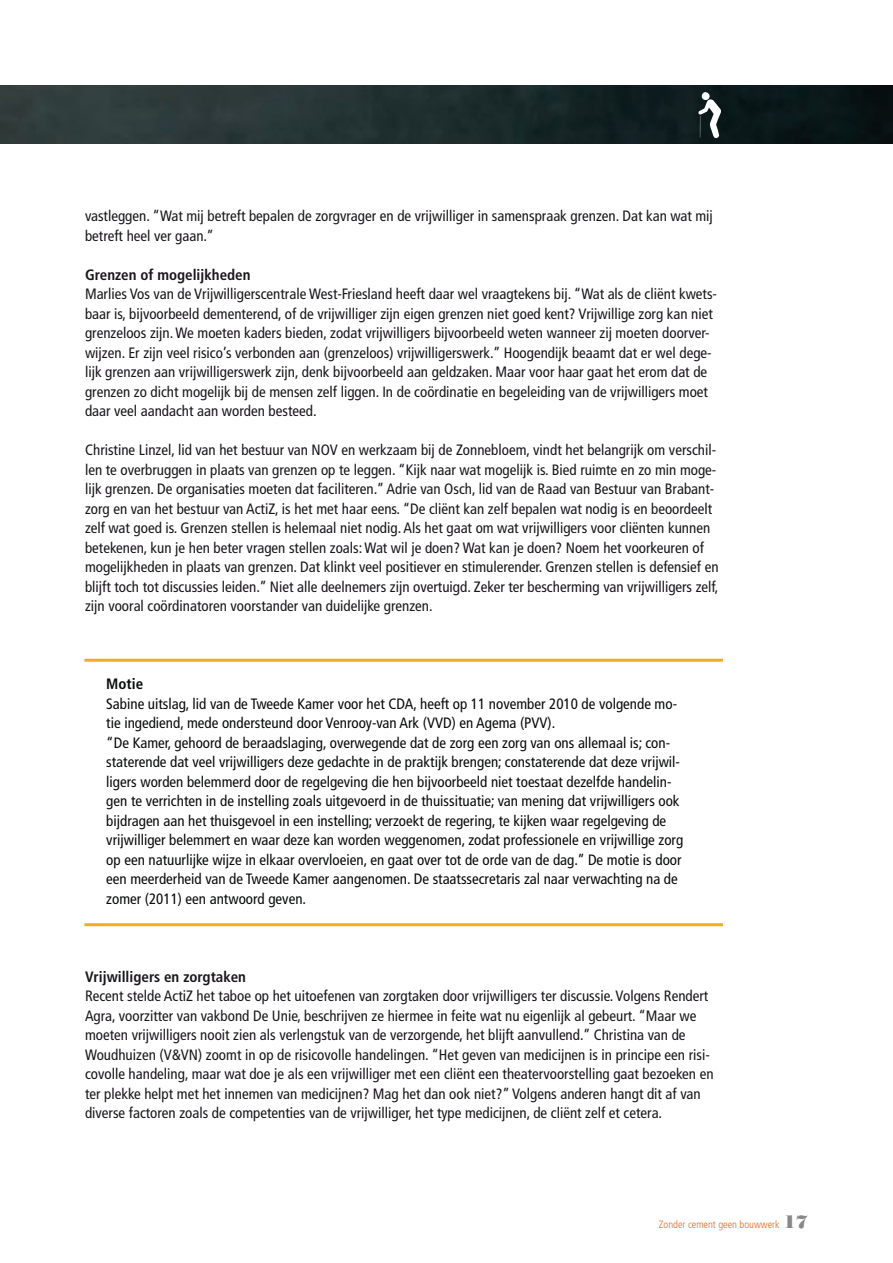
<style>
.page{position:relative;width:893px;height:1263px;background:#fff}
.page>*{position:absolute;margin:0;border:0;box-sizing:border-box;transform-origin:0 0}
.t1{font:condensed 15px/19.5px "Frutiger LT Std";color:#1a171b}
.t2{font:condensed 15px/19.5px "Frutiger LT Std";color:#090b0a}
.t3{font:700 condensed 15px "Frutiger LT Std";color:#1a171b}
.t4{font:700 condensed 15px "Frutiger LT Std";color:#090b0a}
.t5{font:300 condensed 10.5px "Frutiger LT Std";color:#ea671c}
.s1{font-family:"Bodoni Std Poster";font-weight:400;font-stretch:normal;font-size:18px;color:#87888a}
</style>
<div class="page">
<img style="left:0;top:85px;width:893px;height:58px">
<hr style="left:84px;top:659px;width:639px;height:3px;background:#f6a925">
<hr style="left:84px;top:923px;width:639px;height:3px;background:#f6a925">
<svg style="left:698px;top:91px;width:23px;height:48px"></svg>
<p class="t1" style="left:85px;top:206px;width:629px">vastleggen. “Wat mij betreft bepalen de zorgvrager en de vrijwilliger in samenspraak grenzen. Dat kan wat mij betreft heel ver gaan.”</p>
<p class="t3" style="left:85px;top:266px;width:167px">Grenzen of mogelijkheden</p>
<p class="t1" style="left:85px;top:284px;width:633px">Marlies Vos van de Vrijwilligerscentrale West-Friesland heeft daar wel vraagtekens bij. “Wat als de cliënt kwets&shy;baar is, bijvoorbeeld dementerend, of de vrijwilliger zijn eigen grenzen niet goed kent? Vrijwillige zorg kan niet grenzeloos zijn. We moeten kaders bieden, zodat vrijwilligers bijvoorbeeld weten wanneer zij moeten doorver&shy;wijzen. Er zijn veel risico’s verbonden aan (grenzeloos) vrijwilligerswerk.” Hoogendijk beaamt dat er wel dege&shy;lijk grenzen aan vrijwilligerswerk zijn, denk bijvoorbeeld aan geldzaken. Maar voor haar gaat het erom dat de grenzen zo dicht mogelijk bij de mensen zelf liggen. In de coördinatie en begeleiding van de vrijwilligers moet daar veel aandacht aan worden besteed.</p>
<p class="t1" style="left:85px;top:440px;width:635px">Christine Linzel, lid van het bestuur van NOV en werkzaam bij de Zonnebloem, vindt het belangrijk om verschil&shy;len te overbruggen in plaats van grenzen op te leggen. “Kijk naar wat mogelijk is. Bied ruimte en zo min moge&shy;lijk grenzen. De organisaties moeten dat faciliteren.” Adrie van Osch, lid van de Raad van Bestuur van Brabant&shy;zorg en van het bestuur van ActiZ, is het met haar eens. “De cliënt kan zelf bepalen wat nodig is en beoordeelt zelf wat goed is. Grenzen stellen is helemaal niet nodig. Als het gaat om wat vrijwilligers voor cliënten kunnen betekenen, kun je hen beter vragen stellen zoals: Wat wil je doen? Wat kan je doen? Noem het voorkeuren of mogelijkheden in plaats van grenzen. Dat klinkt veel positiever en stimulerender. Grenzen stellen is defensief en blijft toch tot discussies leiden.” Niet alle deelnemers zijn overtuigd. Zeker ter bescherming van vrijwilligers zelf, zijn vooral coördinatoren voorstander van duidelijke grenzen.</p>
<p class="t4" style="left:106px;top:675px;width:38px">Motie</p>
<p class="t2" style="left:106px;top:694px;width:578px">Sabine uitslag, lid van de Tweede Kamer voor het CDA, heeft op 11 november 2010 de volgende mo&shy;tie ingediend, mede ondersteund door Venrooy-van Ark (VVD) en Agema (PVV).<br>“De Kamer, gehoord de beraadslaging, overwegende dat de zorg een zorg van ons allemaal is; con&shy;staterende dat veel vrijwilligers deze gedachte in de praktijk brengen; constaterende dat deze vrijwil&shy;ligers worden belemmerd door de regelgeving die hen bijvoorbeeld niet toestaat dezelfde handelin&shy;gen te verrichten in de instelling zoals uitgevoerd in de thuissituatie; van mening dat vrijwilligers ook bijdragen aan het thuisgevoel in een instelling; verzoekt de regering, te kijken waar regelgeving de vrijwilliger belemmert en waar deze kan worden weggenomen, zodat professionele en vrijwillige zorg op een natuurlijke wijze in elkaar overvloeien, en gaat over tot de orde van de dag.” De motie is door een meerderheid van de Tweede Kamer aangenomen. De staatssecretaris zal naar verwachting na de zomer (2011) een antwoord geven.</p>
<p class="t3" style="left:85px;top:968px;width:163px">Vrijwilligers en zorgtaken</p>
<p class="t1" style="left:85px;top:986px;width:630px">Recent stelde ActiZ het taboe op het uitoefenen van zorgtaken door vrijwilligers ter discussie. Volgens Rendert Agra, voorzitter van vakbond De Unie, beschrijven ze hiermee in feite wat nu eigenlijk al gebeurt. “Maar we moeten vrijwilligers nooit zien als verlengstuk van de verzorgende, het blijft aanvullend.” Christina van de Woudhuizen (V&amp;VN) zoomt in op de risicovolle handelingen. “Het geven van medicijnen is in principe een risi&shy;covolle handeling, maar wat doe je als een vrijwilliger met een cliënt een theatervoorstelling gaat bezoeken en ter plekke helpt met het innemen van medicijnen? Mag het dan ook niet?” Volgens anderen hangt dit af van diverse factoren zoals de competenties van de vrijwilliger, het type medicijnen, de cliënt zelf et cetera.</p>
<p class="t5" style="left:659px;top:1218px;width:151px">Zonder cement geen bouwwerk <span class="s1">17</span></p>
</div>
